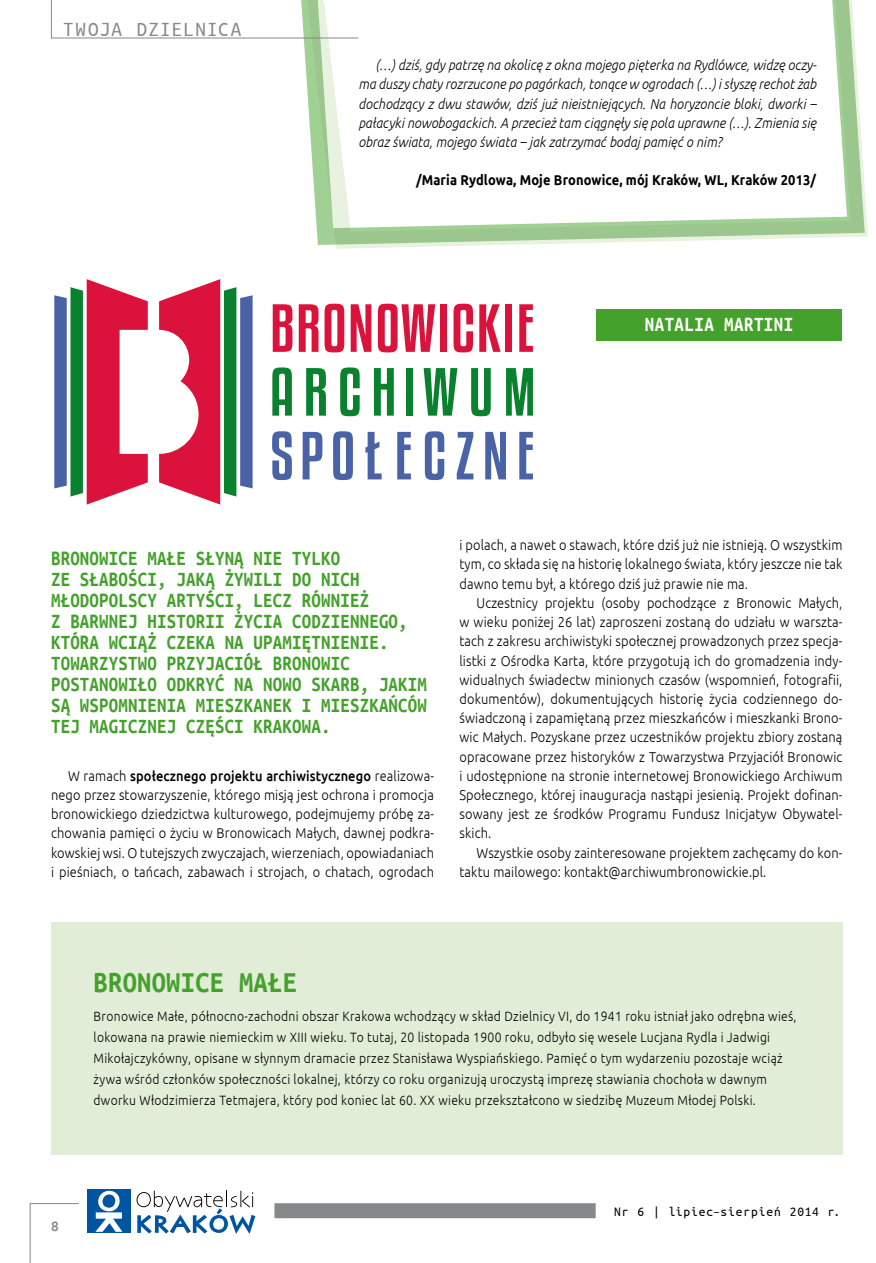
<style>
.page{position:relative;width:876px;height:1263px;background:#fff}
.page>*{position:absolute;margin:0;border:0;box-sizing:border-box;transform-origin:0 0}
._03_srodtytul_ok{font:700 30px "Ubuntu Mono";letter-spacing:.01em;color:#44a12b;scale:.95 1}
._02_lead_OK{font:700 21px/21px "Ubuntu Mono";letter-spacing:.01em;color:#44a12b;scale:.9 1}
.t1{font:21px "Ubuntu Mono";letter-spacing:.06em;color:#87888a}
.Nadtytul{font:700 21px "Ubuntu Mono";letter-spacing:.025em;color:#fff;scale:.9 1}
._01_tekst{font:300 14.25px/19.2px "Ubuntu";letter-spacing:.01em;color:#000;text-align:justify;scale:.9 1}
._01_tekst-2{font:italic 300 14.25px/19.2px "Ubuntu";letter-spacing:.01em;color:#000;text-align:justify;scale:.9 1}
._01_tekst-3{font:700 14.25px "Ubuntu";letter-spacing:.01em;color:#000;scale:.9 1}
._01_txt_ramka{font:300 13.5px/21px "Ubuntu";letter-spacing:.025em;color:#000;scale:.9 1}
.t2{font:13.5px "Ubuntu Mono";letter-spacing:.065em;color:#000}
.t3{font:500 13.5px "Ubuntu";color:#87888a}
.s1{font-weight:500}
</style>
<div class="page">
<svg style="left:303px;top:0;width:565px;height:249px"></svg>
<div style="left:274px;top:1203px;width:321px;height:15px;background:#87888a"></div>
<div style="left:87px;top:1189px;width:44px;height:44px;background:#0055a1"></div>
<svg style="left:136px;top:1191px;width:119px;height:43px"></svg>
<svg style="left:95px;top:1191px;width:27px;height:41px"></svg>
<svg style="left:29px;top:1203px;width:50px;height:60px"></svg>
<svg style="left:51px;top:0;width:308px;height:39px"></svg>
<div style="left:51px;top:922px;width:791px;height:233px;background:#e2edd7"></div>
<svg style="left:54px;top:279px;width:94px;height:226px"></svg>
<svg style="left:159px;top:279px;width:93px;height:226px"></svg>
<svg style="left:273px;top:304px;width:19px;height:48px"></svg>
<svg style="left:299px;top:304px;width:19px;height:48px"></svg>
<svg style="left:324px;top:304px;width:20px;height:48px"></svg>
<svg style="left:350px;top:304px;width:21px;height:48px"></svg>
<svg style="left:378px;top:304px;width:57px;height:48px"></svg>
<div style="left:440px;top:304px;width:7px;height:48px;background:#db133c"></div>
<svg style="left:453px;top:304px;width:20px;height:48px"></svg>
<svg style="left:479px;top:304px;width:21px;height:48px"></svg>
<div style="left:505px;top:304px;width:7px;height:48px;background:#db133c"></div>
<svg style="left:519px;top:304px;width:14px;height:48px"></svg>
<svg style="left:272px;top:367px;width:20px;height:49px"></svg>
<svg style="left:306px;top:368px;width:20px;height:48px"></svg>
<svg style="left:340px;top:367px;width:19px;height:49px"></svg>
<svg style="left:374px;top:368px;width:20px;height:48px"></svg>
<div style="left:405px;top:368px;width:7px;height:48px;background:#09812e"></div>
<svg style="left:423px;top:368px;width:34px;height:48px"></svg>
<svg style="left:471px;top:368px;width:19px;height:48px"></svg>
<svg style="left:506px;top:368px;width:27px;height:48px"></svg>
<svg style="left:272px;top:431px;width:20px;height:49px"></svg>
<svg style="left:302px;top:432px;width:20px;height:47px"></svg>
<svg style="left:333px;top:431px;width:20px;height:49px"></svg>
<svg style="left:365px;top:432px;width:16px;height:47px"></svg>
<svg style="left:397px;top:432px;width:14px;height:47px"></svg>
<svg style="left:425px;top:431px;width:19px;height:49px"></svg>
<svg style="left:456px;top:432px;width:17px;height:47px"></svg>
<svg style="left:485px;top:432px;width:21px;height:47px"></svg>
<svg style="left:519px;top:432px;width:14px;height:47px"></svg>
<div style="left:596px;top:309px;width:245px;height:32px;background:#44a12b"></div>
<p class="t1" style="left:63px;top:18px;width:180px">TWOJA DZIELNICA</p>
<p class="_01_tekst-2" style="left:358px;top:55px;width:510px;text-indent:17px">(…) dziś, gdy patrzę na okolicę z okna mojego pięterka na Rydlówce, widzę oczy&shy;ma duszy chaty rozrzucone po pagórkach, tonące w ogrodach (…) i słyszę rechot żab dochodzący z dwu stawów, dziś już nieistniejących. Na horyzoncie bloki, dworki – pałacyki nowobogackich. A przecież tam ciągnęły się pola uprawne (…). Zmienia się obraz świata, mojego świata – jak zatrzymać bodaj pamięć o nim?</p>
<p class="_01_tekst-3" style="left:416px;top:172px;width:446px">/Maria Rydlowa, Moje Bronowice, mój Kraków, WL, Kraków 2013/</p>
<p class="Nadtytul" style="left:644px;top:314px;width:166px">NATALIA MARTINI</p>
<p class="_02_lead_OK" style="left:51px;top:548px;width:419px">BRONOWICE MAŁE SŁYNĄ NIE TYLKO<br>ZE SŁABOŚCI, JAKĄ ŻYWILI DO NICH MŁODOPOLSCY ARTYŚCI, LECZ RÓWNIEŻ<br>Z BARWNEJ HISTORII ŻYCIA CODZIENNEGO, KTÓRA WCIĄŻ CZEKA NA UPAMIĘTNIENIE.<br>TOWARZYSTWO PRZYJACIÓŁ BRONOWIC POSTANOWIŁO ODKRYĆ NA NOWO SKARB, JAKIM SĄ WSPOMNIENIA MIESZKANEK I MIESZKAŃCÓW TEJ MAGICZNEJ CZĘŚCI KRAKOWA.</p>
<p class="_01_tekst" style="left:51px;top:766px;width:427px;text-indent:17px">W ramach <span class="s1">społecznego projektu archiwistycznego</span> realizowa&shy;nego przez stowarzyszenie, którego misją jest ochrona i promocja bronowickiego dziedzictwa kulturowego, podejmujemy próbę za&shy;chowania pamięci o życiu w Bronowicach Małych, dawnej podkra&shy;kowskiej wsi. O tutejszych zwyczajach, wierzeniach, opowiadaniach i pieśniach, o tańcach, zabawach i strojach, o chatach, ogrodach</p>
<p class="_01_tekst" style="left:459px;top:535px;width:427px">i polach, a nawet o stawach, które dziś już nie istnieją. O wszystkim tym, co składa się na historię lokalnego świata, który jeszcze nie tak dawno temu był, a którego dziś już prawie nie ma.</p>
<p class="_01_tekst" style="left:459px;top:593px;width:427px;text-indent:17px">Uczestnicy projektu (osoby pochodzące z Bronowic Małych, w wieku poniżej 26 lat) zaproszeni zostaną do udziału w warszta&shy;tach z zakresu archiwistyki społecznej prowadzonych przez specja&shy;listki z Ośrodka Karta, które przygotują ich do gromadzenia indy&shy;widualnych świadectw minionych czasów (wspomnień, fotografii, dokumentów), dokumentujących historię życia codziennego do&shy;świadczoną i zapamiętaną przez mieszkańców i mieszkanki Brono&shy;wic Małych. Pozyskane przez uczestników projektu zbiory zostaną opracowane przez historyków z Towarzystwa Przyjaciół Bronowic i udostępnione na stronie internetowej Bronowickiego Archiwum Społecznego, której inauguracja nastąpi jesienią. Projekt dofinan&shy;sowany jest ze środków Programu Fundusz Inicjatyw Obywatel&shy;skich.</p>
<p class="_01_tekst" style="left:459px;top:842px;width:427px;text-indent:17px">Wszystkie osoby zainteresowane projektem zachęcamy do kon&shy;taktu mailowego: kontakt@archiwumbronowickie.pl.</p>
<p class="_03_srodtytul_ok" style="left:94px;top:967px;width:215px">BRONOWICE MAŁE</p>
<p class="_01_txt_ramka" style="left:94px;top:1006px;width:782px">Bronowice Małe, północno-zachodni obszar Krakowa wchodzący w skład Dzielnicy VI, do 1941 roku istniał jako odrębna wieś, lokowana na prawie niemieckim w XIII wieku. To tutaj, 20 listopada 1900 roku, odbyło się wesele Lucjana Rydla i Jadwigi Mikołajczykówny, opisane w słynnym dramacie przez Stanisława Wyspiańskiego. Pamięć o tym wydarzeniu pozostaje wciąż żywa wśród członków społeczności lokalnej, którzy co roku organizują uroczystą imprezę stawiania chochoła w dawnym dworku Włodzimierza Tetmajera, który pod koniec lat 60. XX wieku przekształcono w siedzibę Muzeum Młodej Polski.</p>
<p class="t3" style="left:51px;top:1217px;width:9px">8</p>
<p class="t2" style="left:614px;top:1205px;width:227px">Nr 6 | lipiec–sierpień 2014 r.</p>
</div>
